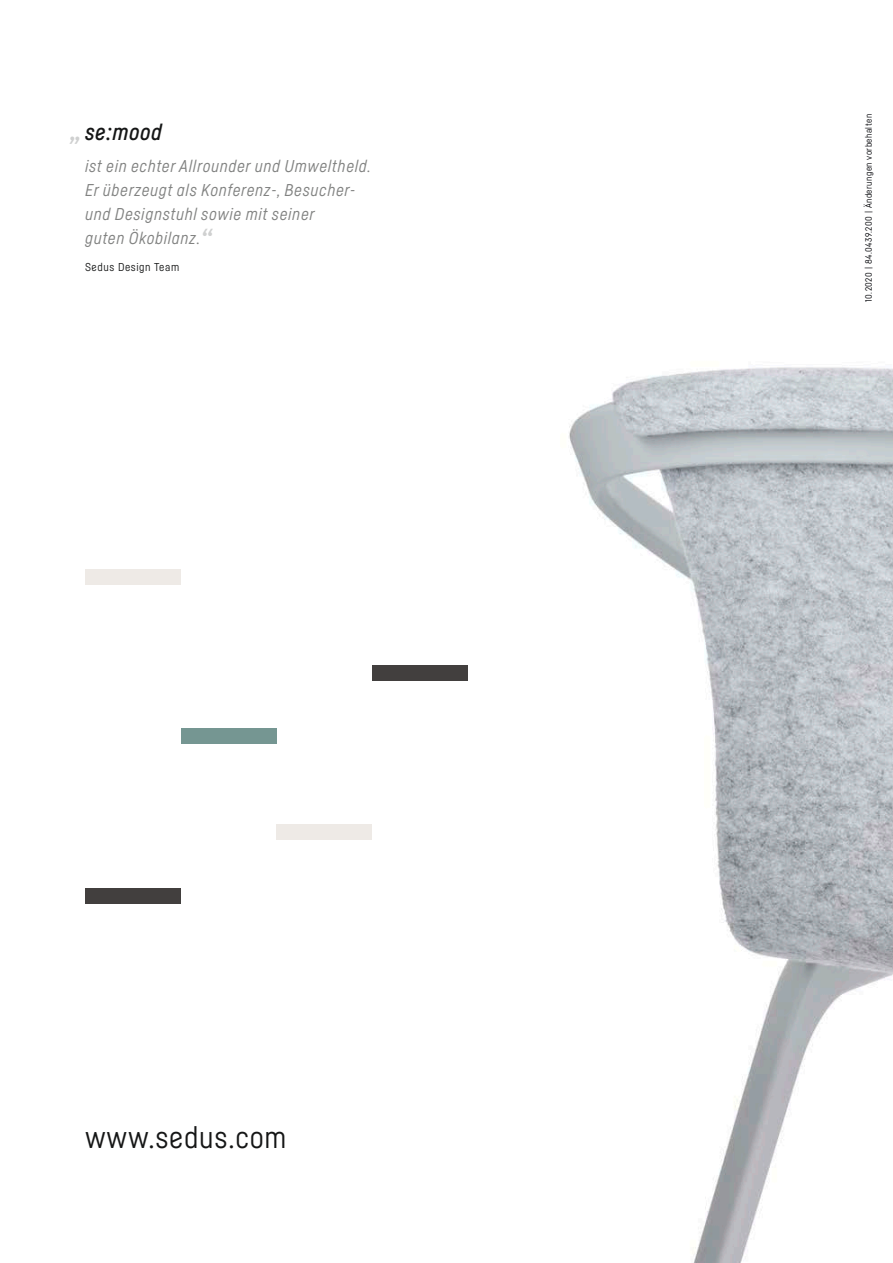
<style>
.page{position:relative;width:893px;height:1263px;background:#fff}
.page>*{position:absolute;margin:0;border:0;box-sizing:border-box;transform-origin:0 0}
.t1{font:30px "Sedus Sans";letter-spacing:.025em;color:#151616}
.t2{font:italic 500 30px "Sedus Sans";color:#cfd0d0}
.t3{font:italic 500 22.5px "Sedus Sans";letter-spacing:.025em;color:#151616}
.t4{font:italic 16.8px/23.9px "Sedus Sans";letter-spacing:.04em;color:#818281}
.t5{font:11.25px "Sedus Sans";letter-spacing:.05em;color:#151616}
.t6{font:9px "Sedus Sans";letter-spacing:.05em;color:#010206}
</style>
<div class="page">
<img style="left:569px;top:367px;width:324px;height:896px">
<div style="left:85px;top:888px;width:96px;height:16px;background:#423f3e"></div>
<div style="left:181px;top:728px;width:95px;height:16px;background:#759692"></div>
<div style="left:85px;top:569px;width:96px;height:16px;background:#eeeae6"></div>
<div style="left:372px;top:664px;width:96px;height:16px;background:#423f3e"></div>
<div style="left:276px;top:824px;width:96px;height:16px;background:#eeeae6"></div>
<h2 class="t3" style="left:85px;top:119px;width:78px">se:mood</h2>
<p class="t4" style="left:85px;top:154px;width:287px">ist ein echter Allrounder und Umweltheld.<br>Er überzeugt als Konferenz-, Besucher&shy;und Designstuhl sowie mit seiner<br>guten Ökobilanz.</p>
<h1 class="t2" style="left:70px;top:111px;width:14px">„</h1>
<h1 class="t2" style="left:200px;top:221px;width:14px">“</h1>
<p class="t5" style="left:85px;top:260px;width:96px">Sedus Design Team</p>
<h1 class="t1" style="left:85px;top:1119px;width:203px">www.sedus.com</h1>
<p class="t6" style="left:863px;top:302px;width:189px;rotate:-90deg">10.2020 | 84.0439.200 | Änderungen vorbehalten</p>
</div>
